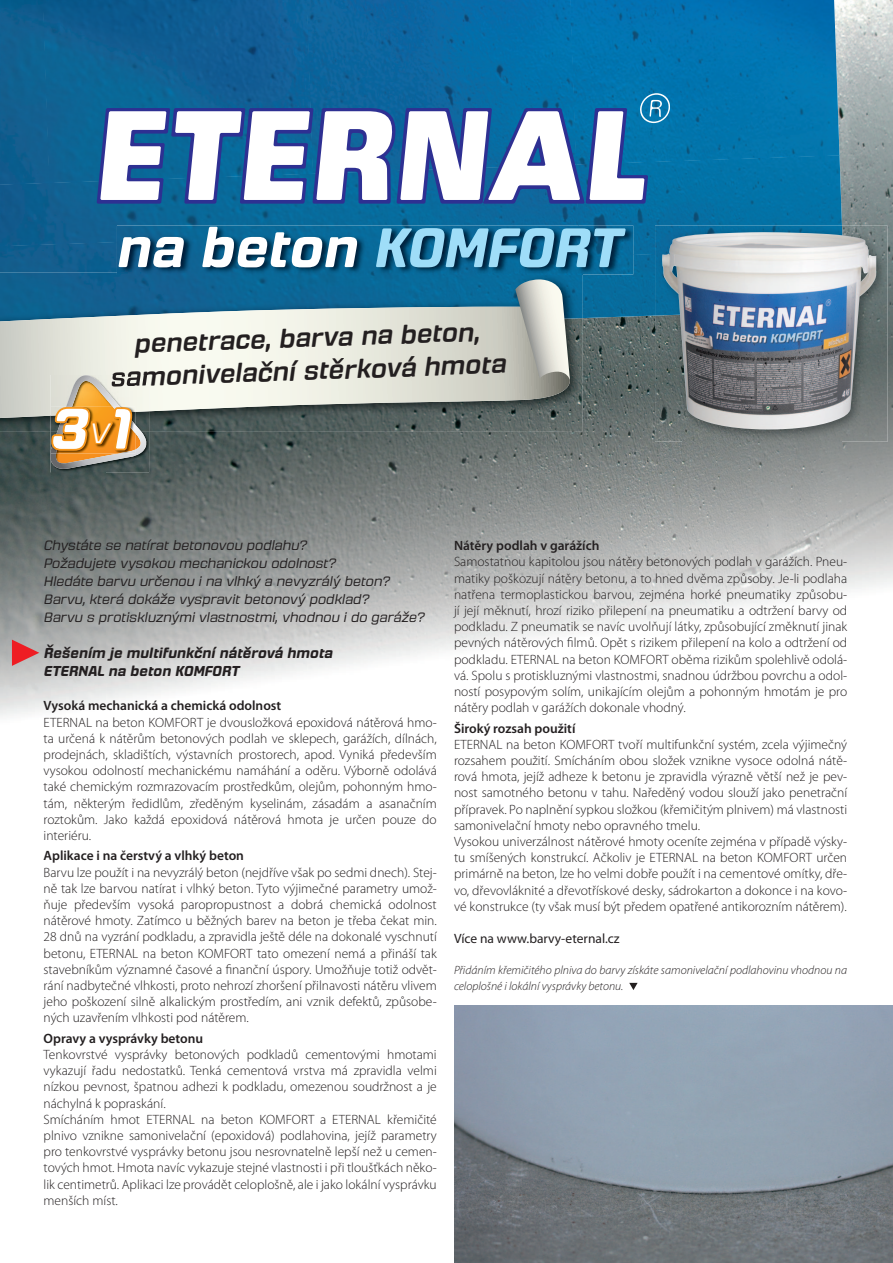
<style>
.page{position:relative;width:893px;height:1263px;background:#fff}
.page>*{position:absolute;margin:0;border:0;box-sizing:border-box;transform-origin:0 0}
.t1{font:italic 700 56.55px "Fromthe Stars Rg";color:#fff}
.t2{font:italic 700 55.35px "Fromthe Stars Rg";color:#fff}
.t3{font:italic 26.1px/33px "Fromthe Stars Sb";color:#231f20;text-align:center}
.t4{font:italic 700 14.25px/18px "Fromthe Stars Rg";color:#231f20}
.t5{font:300 13.5px/16.2px "Myriad Pro";color:#231f20;text-align:justify}
.t6{font:italic 13.5px/18px "Fromthe Stars Bk";color:#231f20}
.t7{font:600 13.5px "Myriad Pro";color:#231f20}
.t8{font:13.5px "Myriad Pro";color:#231f20}
.t9{font:italic 300 12px/16.2px "Myriad Pro";color:#231f20}
.s1{color:#9fddf8}
.s2{font-family:"Fromthe Stars Lt";font-weight:400;font-size:36.15px}
</style>
<div class="page">
<img style="left:839px;top:0;width:54px;height:202px">
<img style="left:841px;top:202px;width:52px;height:389px">
<img style="left:578px;top:318px;width:104px;height:313px">
<img style="left:0;top:432px;width:51px;height:285px">
<img style="left:105px;top:432px;width:473px;height:269px">
<img style="left:682px;top:442px;width:159px;height:173px">
<img style="left:51px;top:484px;width:54px;height:224px">
<img style="left:576px;top:0;width:263px;height:155px">
<img style="left:579px;top:155px;width:263px;height:99px">
<img style="left:582px;top:254px;width:73px;height:64px">
<img style="left:313px;top:0;width:263px;height:108px">
<img style="left:0;top:183px;width:579px;height:59px">
<img style="left:50px;top:0;width:263px;height:183px">
<img style="left:0;top:242px;width:117px;height:31px">
<img style="left:0;top:0;width:50px;height:185px">
<svg style="left:629px;top:983px;width:9px;height:7px"></svg>
<img style="left:655px;top:226px;width:233px;height:216px">
<img style="left:655px;top:226px;width:190px;height:90px">
<img style="left:662px;top:232px;width:214px;height:197px">
<svg style="left:12px;top:640px;width:27px;height:26px"></svg>
<img style="left:454px;top:1005px;width:439px;height:258px">
<img style="left:0;top:321px;width:582px;height:111px">
<img style="left:0;top:273px;width:582px;height:48px">
<svg style="left:0;top:307px;width:570px;height:111px;background:#cacfc8"></svg>
<svg style="left:515px;top:279px;width:55px;height:101px;background:#b5bcb8"></svg>
<svg style="left:639px;top:93px;width:31px;height:30px"></svg>
<svg style="left:97px;top:108px;width:551px;height:96px;background:#204697"></svg>
<svg style="left:100px;top:111px;width:544px;height:89px"></svg>
<img style="left:117px;top:225px;width:516px;height:49px">
<img style="left:117px;top:273px;width:465px;height:1px">
<img style="left:146px;top:416px;width:3px;height:56px">
<img style="left:146px;top:387px;width:3px;height:29px">
<img style="left:146px;top:375px;width:3px;height:12px">
<svg style="left:49px;top:375px;width:97px;height:109px;background:#ad8f61"></svg>
<svg style="left:567px;top:638px;width:6px;height:9px"></svg>
<h2 class="t2" style="left:115px;top:215px;width:507px">na beton <span class="s1">KOMFORT</span></h2>
<h3 class="t3" style="left:108px;top:328px;width:398px;rotate:-2deg">penetrace, barva na beton, samonivelační stěrková hmota</h3>
<h1 class="t1" style="left:50px;top:395px;width:82px">3 <span class="s2">v</span>1</h1>
<p class="t6" style="left:44px;top:536px;width:382px">Chystáte se natírat betonovou podlahu?<br>Požadujete vysokou mechanickou odolnost?<br>Hledáte barvu určenou i na vlhký a nevyzrálý beton?<br>Barvu, která dokáže vyspravit betonový podklad?<br>Barvu s protiskluznými vlastnostmi, vhodnou i do garáže?</p>
<p class="t4" style="left:44px;top:644px;width:290px">Řešením je multifunkční nátěrová hmota<br>ETERNAL na beton KOMFORT</p>
<p class="t7" style="left:44px;top:697px;width:239px">Vysoká mechanická a chemická odolnost</p>
<p class="t5" style="left:44px;top:714px;width:395px">ETERNAL na beton KOMFORT je dvousložková epoxidová nátěrová hmo&shy;ta určená k nátěrům betonových podlah ve sklepech, garážích, dílnách, prodejnách, skladištích, výstavních prostorech, apod. Vyniká především vysokou odolností mechanickému namáhání a oděru. Výborně odolává také chemickým rozmrazovacím prostředkům, olejům, pohonným hmo&shy;tám, některým ředidlům, zředěným kyselinám, zásadám a asanačním roztokům. Jako každá epoxidová nátěrová hmota je určen pouze do interiéru.</p>
<p class="t7" style="left:44px;top:847px;width:202px">Aplikace i na čerstvý a vlhký beton</p>
<p class="t5" style="left:44px;top:864px;width:395px">Barvu lze použít i na nevyzrálý beton (nejdříve však po sedmi dnech). Stej&shy;ně tak lze barvou natírat i vlhký beton. Tyto výjimečné parametry umož&shy;ňuje především vysoká paropropustnost a dobrá chemická odolnost nátěrové hmoty. Zatímco u běžných barev na beton je třeba čekat min.<br>28 dnů na vyzrání podkladu, a zpravidla ještě déle na dokonalé vyschnutí betonu, ETERNAL na beton KOMFORT tato omezení nemá a přináší tak stavebníkům významné časové a nanční úspory. Umožňuje totiž odvět&shy;rání nadbytečné vlhkosti, proto nehrozí zhoršení přilnavosti nátěru vlivem jeho poškození silně alkalickým prostředím, ani vznik defektů, způsobe&shy;ných uzavřením vlhkosti pod nátěrem.</p>
<p class="t7" style="left:44px;top:1030px;width:161px">Opravy a vysprávky betonu</p>
<p class="t5" style="left:44px;top:1046px;width:395px;text-align:left">Tenkovrstvé vysprávky betonových podkladů cementovými hmotami vykazují řadu nedostatků. Tenká cementová vrstva má zpravidla velmi nízkou pevnost, špatnou adhezi k podkladu, omezenou soudržnost a je náchylná k popraskání.<br>Smícháním hmot ETERNAL na beton KOMFORT a ETERNAL křemičité plnivo vznikne samonivelační (epoxidová) podlahovina, jejíž parametry pro tenkovrstvé vysprávky betonu jsou nesrovnatelně lepší než u cemen&shy;tových hmot. Hmota navíc vykazuje stejné vlastnosti i při tloušťkách něko&shy;lik centimetrů. Aplikaci lze provádět celoplošně, ale i jako lokální vysprávku menších míst.</p>
<p class="t7" style="left:454px;top:537px;width:147px">Nátěry podlah v garážích</p>
<p class="t5" style="left:454px;top:554px;width:395px">Samostatnou kapitolou jsou nátěry betonových podlah v garážích. Pneu&shy;matiky poškozují nátěry betonu, a to hned dvěma způsoby. Je-li podlaha natřena termoplastickou barvou, zejména horké pneumatiky způsobu&shy;jí její měknutí, hrozí riziko přilepení na pneumatiku a odtržení barvy od podkladu. Z pneumatik se navíc uvolňují látky, způsobující změknutí jinak pevných nátěrových lmů. Opět s rizikem přilepení na kolo a odtržení od podkladu. ETERNAL na beton KOMFORT oběma rizikům spolehlivě odolá&shy;vá. Spolu s protiskluznými vlastnostmi, snadnou údržbou povrchu a odol&shy;ností posypovým solím, unikajícím olejům a pohonným hmotám je pro nátěry podlah v garážích dokonale vhodný.</p>
<p class="t7" style="left:454px;top:719px;width:123px">Široký rozsah použití</p>
<p class="t5" style="left:454px;top:736px;width:395px;text-align:left">ETERNAL na beton KOMFORT tvoří multifunkční systém, zcela výjimečný rozsahem použití. Smícháním obou složek vznikne vysoce odolná nátě&shy;rová hmota, jejíž adheze k betonu je zpravidla výrazně větší než je pev&shy;nost samotného betonu v tahu. Naředěný vodou slouží jako penetrační přípravek. Po naplnění sypkou složkou (křemičitým plnivem) má vlastnosti samonivelační hmoty nebo opravného tmelu.<br>Vysokou univerzálnost nátěrové hmoty oceníte zejména v případě výsky&shy;tu smíšených konstrukcí. Ačkoliv je ETERNAL na beton KOMFORT určen primárně na beton, lze ho velmi dobře použít i na cementové omítky, dře&shy;vo, dřevovláknité a dřevotřískové desky, sádrokarton a dokonce i na kovo&shy;vé konstrukce (ty však musí být předem opatřené antikorozním nátěrem).</p>
<p class="t8" style="left:454px;top:930px;width:167px">Více na www.barvy-eternal.cz</p>
<p class="t9" style="left:454px;top:962px;width:395px">Přidáním křemičitého plniva do barvy získáte samonivelační podlahovinu vhodnou na celoplošné i lokální vysprávky betonu.</p>
</div>
